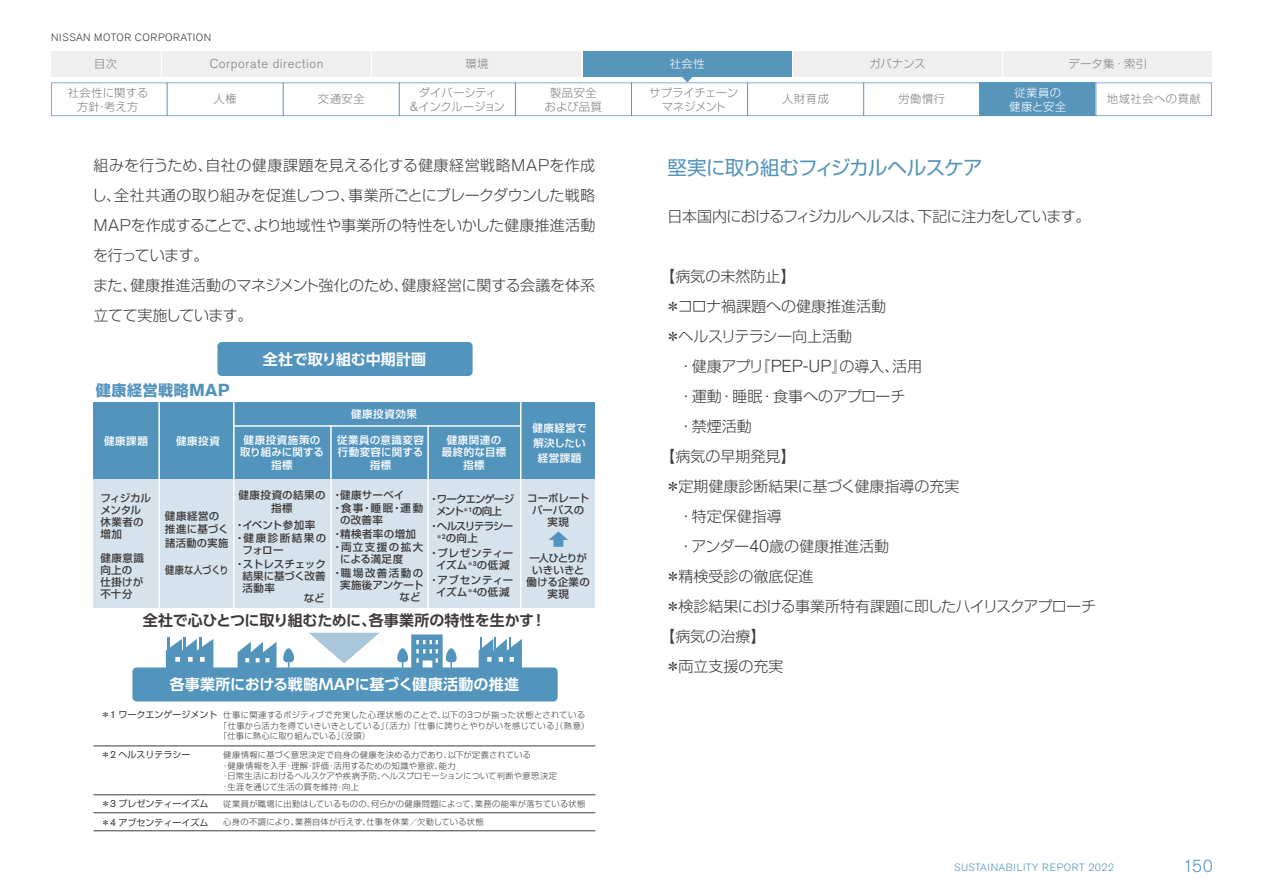
<style>
.page{position:relative;width:1263px;height:893px;background:#fff}
.page>*{position:absolute;margin:0;border:0;box-sizing:border-box;transform-origin:0 0}
.t1{font:19.5px "Shin Go Pro";letter-spacing:-.04em;color:#5494bd}
.t2{font:300 17.25px "Nissan Pro";color:#5394bd}
.t3{font:300 15px/30px "Shin Go Pro";color:#3c3c3c}
.t4{font:300 15px "Shin Go Pro";letter-spacing:-.035em;color:#3c3c3c}
.t5{font:700 15px "UD Shin Go Pro De";color:#fff}
.t6{font:700 15px "UD Shin Go Pro De";letter-spacing:-.015em;color:#3e3a39}
.t7{font:700 15px "Shin Go Pro";letter-spacing:.045em;color:#5394bd}
.t8{font:300 12.9px "Nissan Pro";letter-spacing:.045em;color:#828282}
.t9{font:300 11.25px/13.5px "Shin Go Pro";letter-spacing:.025em;color:#828282;text-align:center}
.t10{font:300 11.25px/13.5px "Shin Go Pro";letter-spacing:.05em;color:#828282;text-align:center}
.t11{font:300 11.25px/13.5px "Shin Go Pro";letter-spacing:-.005em;color:#828282;text-align:center}
.t12{font:300 11.25px/13.5px "Shin Go Pro";letter-spacing:-.01em;color:#828282;text-align:center}
.t13{font:300 11.25px/13.5px "Shin Go Pro";letter-spacing:.05em;color:#fff;text-align:center}
.t14{font:500 10.5px/12.8px "Shin Go Pro";letter-spacing:.04em;color:#fff;text-align:center}
.t15{font:500 10.5px/12px "Shin Go Pro";letter-spacing:.05em;color:#3e3a39;text-align:center}
.t16{font:500 10.5px/12px "Shin Go Pro";letter-spacing:-.01em;color:#3e3a39;text-align:center}
.t17{font:500 10.5px/12px "Shin Go Pro";letter-spacing:.025em;color:#3e3a39}
.t18{font:500 10.5px/13.5px "Shin Go Pro";letter-spacing:.045em;color:#3e3a39;text-align:center}
.t19{font:300 10.5px "Nissan Pro";letter-spacing:.04em;color:#5795bb}
.t20{font:300 10.5px "Nissan Pro";letter-spacing:.06em;color:#3e3a39}
.t21{font:500 10.5px/12px "Shin Go Pro";letter-spacing:-.02em;color:#3e3a39;text-align:center}
.t22{font:500 10.5px/12px "Shin Go Pro";letter-spacing:-.095em;color:#3e3a39;text-align:center}
.t23{font:500 10.5px/13.5px "Shin Go Pro";letter-spacing:.09em;color:#3e3a39}
.t24{font:500 10.5px/12px "Shin Go Pro";letter-spacing:-.015em;color:#3e3a39}
.t25{font:500 10.5px/13.5px "Shin Go Pro";letter-spacing:.125em;color:#3e3a39}
.t26{font:500 10.5px/12px "Shin Go Pro";letter-spacing:-.08em;color:#3e3a39}
.t27{font:500 10.5px/12px "Shin Go Pro";color:#3e3a39}
.t28{font:500 10.5px "Shin Go Pro";letter-spacing:.005em;color:#3e3a39;scale:.87 1}
.t29{font:9px "Shin Go Pro";color:#3e3a39}
.t30{font:300 8.25px/10.5px "Shin Go Pro";letter-spacing:.035em;color:#3e3a39}
.s1{font-family:"Nissan Pro";font-size:12.9px}
.s2{font-family:"Nissan Pro";font-size:17.25px}
.s3{font-weight:400;font-size:9px}
.s4{font-family:"Nissan Pro";font-weight:400;font-size:10.35px}
.s5{font-family:"Nissan Pro";font-size:9.45px}
.s6{font-family:"Nissan Pro";font-size:10.35px}
</style>
<div class="page">
<div style="left:1004px;top:51px;width:208px;height:26px;background:#efefef"></div>
<div style="left:793px;top:51px;width:209px;height:26px;background:#efefef"></div>
<div style="left:583px;top:51px;width:208px;height:26px;background:#5795bb"></div>
<div style="left:373px;top:51px;width:208px;height:26px;background:#efefef"></div>
<div style="left:51px;top:51px;width:109px;height:26px;background:#efefef"></div>
<div style="left:163px;top:51px;width:208px;height:26px;background:#efefef"></div>
<svg style="left:51px;top:76px;width:1161px;height:40px"></svg>
<hr style="left:167px;top:82px;width:1px;height:34px;background:#5795bb">
<hr style="left:283px;top:82px;width:1px;height:34px;background:#5795bb">
<hr style="left:399px;top:82px;width:1px;height:34px;background:#5795bb">
<hr style="left:515px;top:82px;width:1px;height:34px;background:#5795bb">
<hr style="left:631px;top:82px;width:1px;height:34px;background:#5795bb">
<hr style="left:747px;top:82px;width:1px;height:34px;background:#5795bb">
<hr style="left:863px;top:82px;width:1px;height:34px;background:#5795bb">
<hr style="left:979px;top:82px;width:1px;height:34px;background:#5795bb">
<hr style="left:1095px;top:82px;width:1px;height:34px;background:#5795bb">
<div style="left:94px;top:402px;width:501px;height:77px;background:#5394bd"></div>
<div style="left:94px;top:479px;width:501px;height:129px;background:#d6e3ed"></div>
<hr style="left:520px;top:402px;width:1px;height:207px;background:#fff">
<hr style="left:427px;top:425px;width:2px;height:184px;background:#fff">
<hr style="left:330px;top:425px;width:2px;height:184px;background:#fff">
<hr style="left:233px;top:402px;width:2px;height:207px;background:#fff">
<hr style="left:158px;top:402px;width:2px;height:207px;background:#fff">
<hr style="left:234px;top:425px;width:287px;height:2px;background:#fff">
<div style="left:217px;top:342px;width:256px;height:34px;background:#5394bd;border-radius:4px"></div>
<div style="left:132px;top:667px;width:426px;height:34px;background:#5394bd;border-radius:4px"></div>
<svg style="left:309px;top:633px;width:70px;height:30px"></svg>
<div style="left:553px;top:539px;width:10px;height:8px;background:#5394bd"></div>
<svg style="left:549px;top:531px;width:19px;height:9px"></svg>
<svg style="left:166px;top:637px;width:47px;height:30px"></svg>
<svg style="left:479px;top:637px;width:43px;height:30px"></svg>
<svg style="left:238px;top:642px;width:38px;height:25px"></svg>
<svg style="left:283px;top:648px;width:11px;height:20px"></svg>
<svg style="left:397px;top:634px;width:60px;height:34px"></svg>
<hr style="left:94px;top:746px;width:501px;height:1px;background:#3e3a39">
<hr style="left:94px;top:794px;width:501px;height:1px;background:#3e3a39">
<hr style="left:94px;top:812px;width:501px;height:1px;background:#3e3a39">
<hr style="left:94px;top:830px;width:501px;height:1px;background:#3e3a39">
<p class="t20" style="left:51px;top:30px;width:162px">NISSAN MOTOR CORPORATION</p>
<h3 class="t9" style="left:94px;top:55px;width:24px">目次</h3>
<h3 class="t8" style="left:210px;top:55px;width:115px">Corporate direction</h3>
<h3 class="t9" style="left:465px;top:55px;width:25px">環境</h3>
<h3 class="t13" style="left:670px;top:55px;width:36px">社会性</h3>
<h3 class="t9" style="left:869px;top:55px;width:58px">ガバナンス</h3>
<h3 class="t9" style="left:1068px;top:55px;width:80px">データ集・索引</h3>
<h3 class="t9" style="left:68px;top:85px;width:82px">社会性に関する方針・考え方</h3>
<h3 class="t11" style="left:410px;top:85px;width:97px">ダイバーシティ<br><span class="s1">&amp;</span>インクルージョン</h3>
<h3 class="t10" style="left:545px;top:85px;width:59px">製品安全および品質</h3>
<h3 class="t12" style="left:649px;top:85px;width:91px">サプライチェーンマネジメント</h3>
<h3 class="t13" style="left:1009px;top:85px;width:59px">従業員の健康と安全</h3>
<h3 class="t9" style="left:214px;top:91px;width:25px">人権</h3>
<h3 class="t9" style="left:318px;top:91px;width:48px">交通安全</h3>
<h3 class="t9" style="left:782px;top:91px;width:48px">人財育成</h3>
<h3 class="t9" style="left:898px;top:91px;width:48px">労働慣行</h3>
<h3 class="t10" style="left:1107px;top:91px;width:95px">地域社会への貢献</h3>
<h3 class="t3" style="left:92px;top:148px;width:505px">組みを行うため、自社の健康課題を見える化する健康経営戦略ＭＡＰを作成し、全社共通の取り組みを促進しつつ、事業所ごとにブレークダウンした戦略<br>ＭＡＰを作成することで、より地域性や事業所の特性をいかした健康推進活動を行っています。<br>また、健康推進活動のマネジメント強化のため、健康経営に関する会議を体系立てて実施しています。</h3>
<h3 class="t7" style="left:96px;top:378px;width:135px">健康経営戦略<span class="s2">MAP</span></h3>
<p class="t14" style="left:104px;top:433px;width:45px">健康課題</p>
<p class="t14" style="left:176px;top:433px;width:45px">健康投資</p>
<p class="t24" style="left:100px;top:490px;width:52px">フィジカルメンタル休業者の増加</p>
<p class="t17" style="left:100px;top:550px;width:45px">健康意識向上の仕掛けが不十分</p>
<p class="t17" style="left:165px;top:507px;width:65px;line-height:13.5px">健康経営の推進に基づく諸活動の実施</p>
<p class="t28" style="left:165px;top:561px;width:75px">健康な人づくり</p>
<h3 class="t5" style="left:263px;top:347px;width:165px">全社で取り組む中期計画</h3>
<p class="t14" style="left:351px;top:406px;width:67px">健康投資効果</p>
<p class="t14" style="left:240px;top:432px;width:85px">健康投資施策の取り組みに関する指標</p>
<p class="t14" style="left:337px;top:432px;width:88px">従業員の意識変容行動変容に関する指標</p>
<p class="t14" style="left:442px;top:432px;width:66px">健康関連の最終的な目標指標</p>
<p class="t14" style="left:532px;top:420px;width:56px;line-height:15px">健康経営で解決したい経営課題</p>
<p class="t18" style="left:238px;top:487px;width:89px">健康投資の結果の指標</p>
<p class="t16" style="left:527px;top:490px;width:64px">コーポレートパーパスの実現</p>
<p class="t21" style="left:527px;top:550px;width:65px">一人ひとりがいきいきと働ける企業の実現</p>
<p class="t15" style="left:332px;top:487px;width:93px;line-height:13.5px;text-align:left">・健康サーベイ<br>・食事・睡眠・運動</p>
<p class="t18" style="left:332px;top:512px;width:93px;text-align:left;text-indent:8px">の改善率<br>・精検者率の増加・両立支援の拡大</p>
<p class="t25" style="left:332px;top:551px;width:93px;text-indent:8px">による満足度<br>・職場改善活動の</p>
<p class="t16" style="left:340px;top:577px;width:85px">実施後アンケート</p>
<p class="t22" style="left:429px;top:492px;width:87px">・ワークエンゲージメント<sup>＊</sup><sup>1</sup>の向上</p>
<p class="t26" style="left:436px;top:519px;width:79px;text-indent:-7px">・ヘルスリテラシー<sup>＊</sup><sup>2</sup>の向上</p>
<p class="t15" style="left:429px;top:546px;width:86px">・プレゼンティーイズム<sup>＊</sup><sup>3</sup>の低減</p>
<p class="t15" style="left:429px;top:573px;width:86px">・アブセンティーイズム<sup>＊</sup><sup>4</sup>の低減</p>
<p class="t23" style="left:235px;top:517px;width:93px">・イベント参加率・健康診断結果の</p>
<p class="t16" style="left:235px;top:542px;width:93px;line-height:13.5px;text-align:left;text-indent:8px">フォロー<br>・ストレスチェック</p>
<p class="t27" style="left:242px;top:568px;width:85px">結果に基づく改善活動率</p>
<h3 class="t6" style="left:143px;top:608px;width:405px">全社で心ひとつに取り組むために、各事業所の特性を生かす！</h3>
<h3 class="t5" style="left:170px;top:672px;width:351px">各事業所における戦略MAPに基づく健康活動の推進</h3>
<p class="t30" style="left:219px;top:709px;width:372px;text-indent:-118px"><span class="s3">＊</span><span class="s4">1</span> <span class="s3">ワークエンゲージメント</span> 仕事に関連するポジティブで充実した心理状態のことで、以下の<span class="s5">3</span>つが揃った状態とされている「仕事から活力を得ていきいきとしている」（活力）「仕事に誇りとやりがいを感じている」（熱意）「仕事に熱心に取り組んでいる」（没頭）</p>
<p class="t29" style="left:101px;top:747px;width:91px">＊<span class="s6">2</span> ヘルスリテラシー</p>
<p class="t30" style="left:221px;top:749px;width:337px">健康情報に基づく意思決定で自身の健康を決める力であり、以下が定義されている<br>・健康情報を入手・理解・評価・活用するための知識や意欲、能力<br>・日常生活におけるヘルスケアや疾病予防、ヘルスプロモーションについて判断や意思決定・生涯を通じて生活の質を維持・向上</p>
<p class="t29" style="left:101px;top:796px;width:109px">＊<span class="s6">3</span> プレゼンティーイズム</p>
<p class="t30" style="left:223px;top:797px;width:364px">従業員が職場に出勤はしているものの、何らかの健康問題によって、業務の能率が落ちている状態</p>
<p class="t29" style="left:101px;top:815px;width:109px">＊<span class="s6">4</span> アブセンティーイズム</p>
<p class="t30" style="left:223px;top:815px;width:262px">心身の不調により、業務自体が行えず、仕事を休業／欠勤している状態</p>
<h1 class="t1" style="left:668px;top:151px;width:317px">堅実に取り組むフィジカルヘルスケア</h1>
<h3 class="t4" style="left:667px;top:204px;width:425px">日本国内におけるフィジカルヘルスは、下記に注力をしています。</h3>
<h3 class="t3" style="left:665px;top:259px;width:222px;text-indent:-5px">【病気の未然防止】<br>＊コロナ禍課題への健康推進活動＊ヘルスリテラシー向上活動</h3>
<h3 class="t3" style="left:679px;top:349px;width:245px">・健康アプリ『<span class="s2">PEP-UP</span>』の導入、活用</h3>
<h3 class="t3" style="left:679px;top:379px;width:228px">・運動・睡眠・食事へのアプローチ</h3>
<h3 class="t3" style="left:679px;top:409px;width:75px">・禁煙活動</h3>
<h3 class="t3" style="left:660px;top:439px;width:137px">【病気の早期発見】</h3>
<h3 class="t3" style="left:665px;top:469px;width:295px">＊定期健康診断結果に基づく健康指導の充実</h3>
<h3 class="t3" style="left:679px;top:499px;width:105px">・特定保健指導</h3>
<h3 class="t3" style="left:679px;top:529px;width:212px">・アンダー<span class="s2">40</span>歳の健康推進活動</h3>
<h3 class="t3" style="left:665px;top:559px;width:149px">＊精検受診の徹底促進</h3>
<h3 class="t4" style="left:665px;top:594px;width:432px">＊検診結果における事業所特有課題に即したハイリスクアプローチ</h3>
<h3 class="t3" style="left:660px;top:619px;width:107px">【病気の治療】</h3>
<h3 class="t3" style="left:665px;top:649px;width:119px">＊両立支援の充実</h3>
<p class="t19" style="left:954px;top:861px;width:162px">SUSTAINABILITY REPORT 2022</p>
<h2 class="t2" style="left:1183px;top:854px;width:31px">150</h2>
</div>
